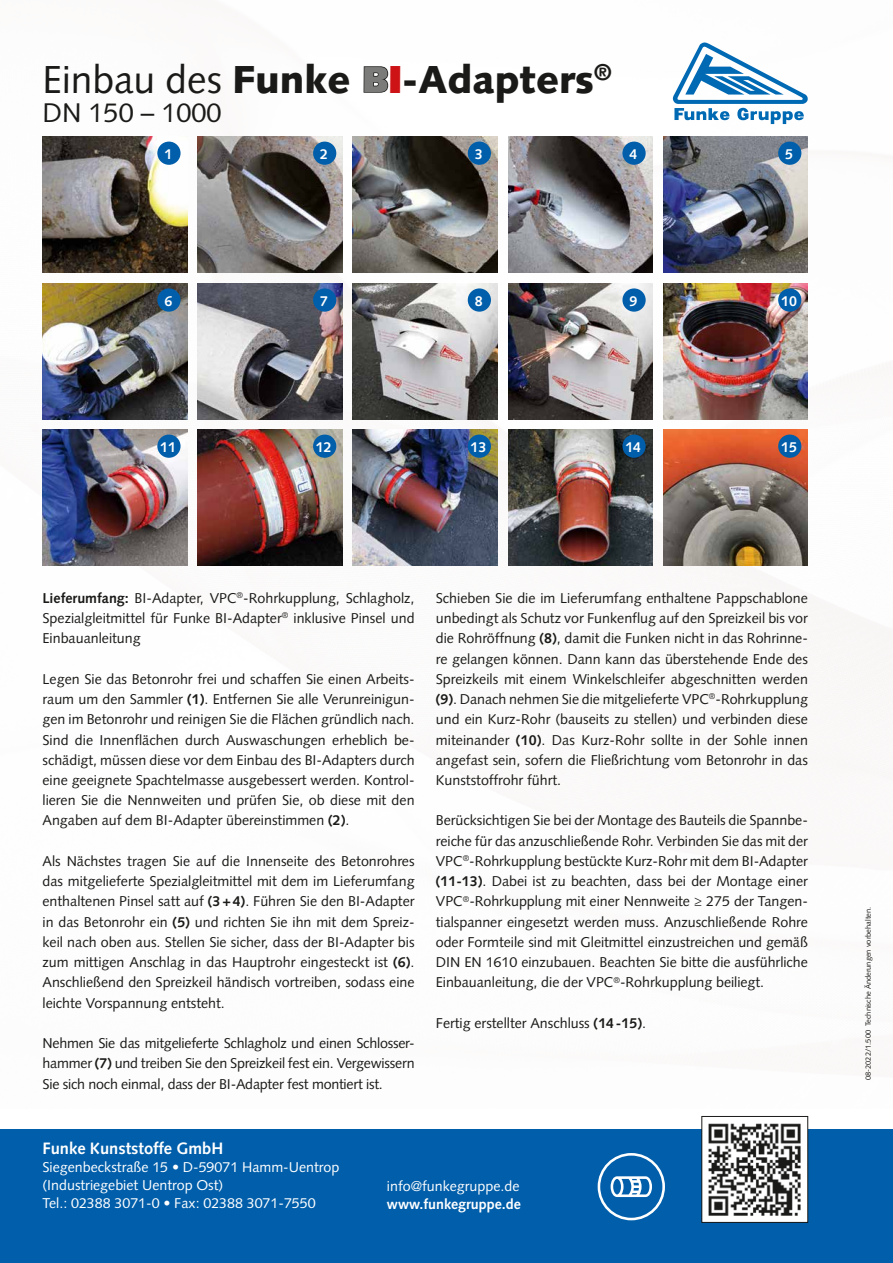
<style>
.page{position:relative;width:893px;height:1263px;background:#fff}
.page>*{position:absolute;margin:0;border:0;box-sizing:border-box;transform-origin:0 0}
.t1{font:900 39px "Syntax LTCE";color:#1a1a18}
.t2{font:27px "Syntax LTCE";color:#1a1a18}
.t3{font:700 16.5px "Syntax LTCE";color:#fff}
.t4{font:14.25px/20.2px "Syntax LTCE";color:#1a1a18;text-align:justify}
.t5{font:14.25px/18px "Syntax LTCE";color:#fff}
.t6{font:700 14.25px "Syntax LTCE";color:#fff}
.t7{font:7.5px "Syntax LTCE";color:#1a1a18}
.s1{font-weight:400}
.s2{font-size:36px}
.s3{color:#cd1316}
.s4{font-weight:700}
</style>
<div class="page">
<svg style="left:672px;top:42px;width:136px;height:82px"></svg>
<img style="left:43px;top:137px;width:144px;height:136px">
<img style="left:353px;top:137px;width:144px;height:136px">
<img style="left:508px;top:137px;width:145px;height:136px">
<img style="left:43px;top:283px;width:144px;height:136px">
<img style="left:663px;top:137px;width:145px;height:136px">
<img style="left:198px;top:137px;width:144px;height:136px">
<img style="left:43px;top:429px;width:144px;height:137px">
<img style="left:508px;top:283px;width:145px;height:136px">
<img style="left:663px;top:283px;width:145px;height:136px">
<img style="left:198px;top:429px;width:144px;height:137px">
<img style="left:353px;top:283px;width:144px;height:136px">
<img style="left:353px;top:429px;width:144px;height:137px">
<img style="left:508px;top:429px;width:145px;height:137px">
<img style="left:663px;top:429px;width:145px;height:137px">
<img style="left:198px;top:283px;width:144px;height:136px">
<div style="left:157px;top:142px;width:24px;height:23px;background:#005eaa;border-radius:50%"></div>
<div style="left:313px;top:142px;width:23px;height:23px;background:#005eaa;border-radius:50%"></div>
<div style="left:468px;top:142px;width:23px;height:23px;background:#005eaa;border-radius:50%"></div>
<div style="left:778px;top:142px;width:23px;height:23px;background:#005eaa;border-radius:50%"></div>
<div style="left:313px;top:288px;width:23px;height:24px;background:#005eaa;border-radius:50%"></div>
<div style="left:622px;top:288px;width:24px;height:24px;background:#005eaa;border-radius:50%"></div>
<div style="left:622px;top:142px;width:24px;height:23px;background:#005eaa;border-radius:50%"></div>
<div style="left:157px;top:288px;width:24px;height:24px;background:#005eaa;border-radius:50%"></div>
<div style="left:468px;top:288px;width:23px;height:24px;background:#005eaa;border-radius:50%"></div>
<div style="left:778px;top:288px;width:23px;height:24px;background:#005eaa;border-radius:50%"></div>
<div style="left:157px;top:435px;width:24px;height:23px;background:#005eaa;border-radius:50%"></div>
<div style="left:313px;top:435px;width:23px;height:23px;background:#005eaa;border-radius:50%"></div>
<div style="left:468px;top:435px;width:23px;height:23px;background:#005eaa;border-radius:50%"></div>
<div style="left:622px;top:435px;width:24px;height:23px;background:#005eaa;border-radius:50%"></div>
<div style="left:778px;top:435px;width:23px;height:23px;background:#005eaa;border-radius:50%"></div>
<div style="left:0;top:1129px;width:893px;height:134px;background:#005eaa"></div>
<svg style="left:598px;top:1153px;width:67px;height:67px"></svg>
<img style="left:704px;top:1123px;width:102px;height:97px">
<div style="left:702px;top:1116px;width:106px;height:106px;border:1px solid #1a1a18"></div>
<h1 class="t1" style="left:43px;top:57px;width:571px"><span class="s1">Einbau des</span> Funke <span class="s2">B</span><span class="s3">I</span>-Adapters<sup>®</sup></h1>
<h2 class="t2" style="left:43px;top:97px;width:180px">DN 150 – 1000</h2>
<p class="t6" style="left:164px;top:146px;width:9px">1</p>
<p class="t6" style="left:320px;top:146px;width:9px">2</p>
<p class="t6" style="left:475px;top:146px;width:9px">3</p>
<p class="t6" style="left:785px;top:146px;width:9px">5</p>
<p class="t6" style="left:630px;top:146px;width:9px">4</p>
<p class="t6" style="left:164px;top:293px;width:9px">6</p>
<p class="t6" style="left:475px;top:293px;width:9px">8</p>
<p class="t6" style="left:781px;top:293px;width:17px">10</p>
<p class="t6" style="left:320px;top:293px;width:9px">7</p>
<p class="t6" style="left:630px;top:293px;width:9px">9</p>
<p class="t6" style="left:160px;top:439px;width:17px">11</p>
<p class="t6" style="left:316px;top:439px;width:17px">12</p>
<p class="t6" style="left:471px;top:439px;width:17px">13</p>
<p class="t6" style="left:625px;top:439px;width:17px">14</p>
<p class="t6" style="left:781px;top:439px;width:17px">15</p>
<p class="t4" style="left:43px;top:588px;width:374px"><span class="s4">Lieferumfang:</span> BI-Adapter, VPC<sup>®</sup>-Rohrkupplung, Schlagholz, Spezialgleitmittel für Funke BI-Adapter<sup>®</sup> inklusive Pinsel und Einbauanleitung</p>
<p class="t4" style="left:43px;top:669px;width:374px">Legen Sie das Betonrohr frei und schaffen Sie einen Arbeits&shy;raum um den Sammler <span class="s4">(1)</span>. Entfernen Sie alle Verunreinigun&shy;gen im Betonrohr und reinigen Sie die Flächen gründlich nach.<br>Sind die Innenflächen durch Auswaschungen erheblich be&shy;schädigt, müssen diese vor dem Einbau des BI-Adapters durch eine geeignete Spachtelmasse ausgebessert werden. Kontrol&shy;lieren Sie die Nennweiten und prüfen Sie, ob diese mit den Angaben auf dem BI-Adapter übereinstimmen <span class="s4">(2)</span>.</p>
<p class="t4" style="left:43px;top:851px;width:374px">Als Nächstes tragen Sie auf die Innenseite des Betonrohres das mitgelieferte Spezialgleitmittel mit dem im Lieferumfang enthaltenen Pinsel satt auf <span class="s4">(3+4)</span>. Führen Sie den BI-Adapter in das Betonrohr ein <span class="s4">(5)</span> und richten Sie ihn mit dem Spreiz&shy;keil nach oben aus. Stellen Sie sicher, dass der BI-Adapter bis zum mittigen Anschlag in das Hauptrohr eingesteckt ist <span class="s4">(6)</span>.<br>Anschließend den Spreizkeil händisch vortreiben, sodass eine leichte Vorspannung entsteht.</p>
<p class="t4" style="left:43px;top:1033px;width:374px">Nehmen Sie das mitgelieferte Schlagholz und einen Schlosser&shy;hammer <span class="s4">(7)</span> und treiben Sie den Spreizkeil fest ein. Vergewissern Sie sich noch einmal, dass der BI-Adapter fest montiert ist.</p>
<p class="t4" style="left:436px;top:588px;width:374px">Schieben Sie die im Lieferumfang enthaltene Pappschablone unbedingt als Schutz vor Funkenflug auf den Spreizkeil bis vor die Rohröffnung <span class="s4">(8)</span>, damit die Funken nicht in das Rohrinne&shy;re gelangen können. Dann kann das überstehende Ende des Spreizkeils mit einem Winkelschleifer abgeschnitten werden <span class="s4">(9)</span>. Danach nehmen Sie die mitgelieferte VPC<sup>®</sup>-Rohrkupplung und ein Kurz-Rohr (bauseits zu stellen) und verbinden diese miteinander <span class="s4">(10)</span>. Das Kurz-Rohr sollte in der Sohle innen angefast sein, sofern die Fließrichtung vom Betonrohr in das Kunststoffrohr führt.</p>
<p class="t4" style="left:436px;top:810px;width:374px">Berücksichtigen Sie bei der Montage des Bauteils die Spannbe&shy;reiche für das anzuschließende Rohr. Verbinden Sie das mit der VPC<sup>®</sup>-Rohrkupplung bestückte Kurz-Rohr mit dem BI-Adapter <span class="s4">(11-13)</span>. Dabei ist zu beachten, dass bei der Montage einer VPC<sup>®</sup>-Rohrkupplung mit einer Nennweite ≥ 275 der Tangen&shy;tialspanner eingesetzt werden muss. Anzuschließende Rohre oder Formteile sind mit Gleitmittel einzustreichen und gemäß DIN EN 1610 einzubauen. Beachten Sie bitte die ausführliche Einbauanleitung, die der VPC<sup>®</sup>-Rohrkupplung beiliegt.</p>
<p class="t4" style="left:436px;top:1013px;width:212px">Fertig erstellter Anschluss <span class="s4">(14-15)</span>.</p>
<p class="t3" style="left:43px;top:1139px;width:182px">Funke Kunststoffe GmbH</p>
<p class="t5" style="left:43px;top:1158px;width:298px">Siegenbeckstraße 15 • D-59071 Hamm-Uentrop (Industriegebiet Uentrop Ost)<br>Tel.: 02388 3071-0 • Fax: 02388 3071-7550</p>
<p class="t5" style="left:387px;top:1177px;width:134px">info@funkegruppe.de</p>
<p class="t6" style="left:387px;top:1195px;width:135px">www.funkegruppe.de</p>
<p class="t7" style="left:864px;top:1080px;width:175px;rotate:-90deg">08-2022/1.500 Technische Änderungen vorbehalten.</p>
</div>
